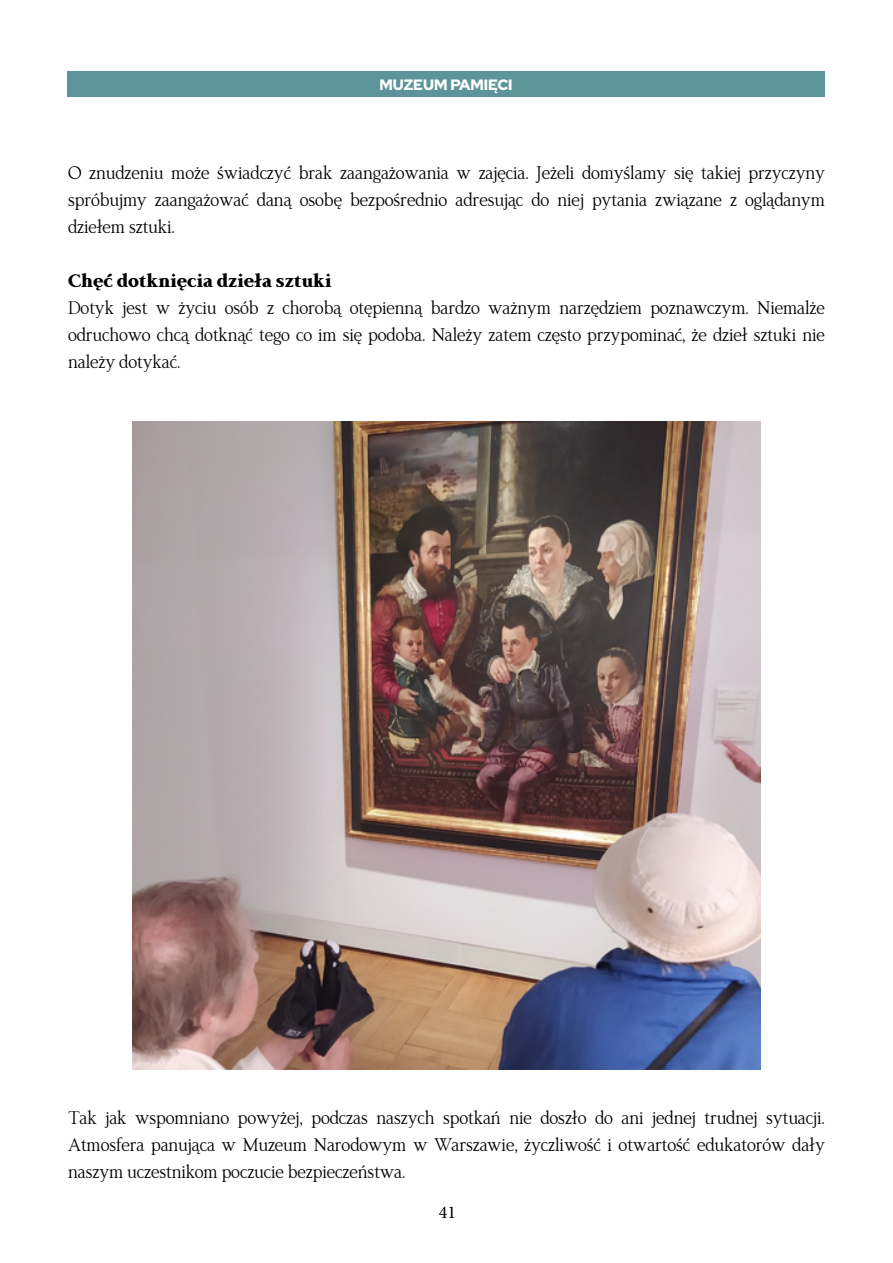
<style>
.page{position:relative;width:893px;height:1263px;background:#fff}
.page>*{position:absolute;margin:0;border:0;box-sizing:border-box;transform-origin:0 0}
.t1{font:19.5px/27px "LT Remark";color:#000;text-align:justify}
.t2{font:900 19.5px "LT Remark";color:#000}
.t3{font:18px "Minion Pro";color:#000}
.t4{font:900 15px "Red Hat Display";color:#fff}
</style>
<div class="page">
<div style="left:67px;top:71px;width:758px;height:25px;background:#5d949a"></div>
<img style="left:132px;top:422px;width:629px;height:648px">
<p class="t4" style="left:379px;top:75px;width:135px">MUZEUM PAMIĘCI</p>
<p class="t1" style="left:68px;top:159px;width:758px">O znudzeniu może świadczyć brak zaangażowania w zajęcia. Jeżeli domyślamy się takiej przyczyny spróbujmy zaangażować daną osobę bezpośrednio adresując do niej pytania związane z oglądanym dziełem sztuki.</p>
<p class="t2" style="left:68px;top:268px;width:265px">Chęć dotknięcia dzieła sztuki</p>
<p class="t1" style="left:68px;top:294px;width:758px">Dotyk jest w życiu osób z chorobą otępienną bardzo ważnym narzędziem poznawczym. Niemalże odruchowo chcą dotknąć tego co im się podoba. Należy zatem często przypominać, że dzieł sztuki nie należy dotykać.</p>
<p class="t1" style="left:68px;top:1104px;width:758px">Tak jak wspomniano powyżej, podczas naszych spotkań nie doszło do ani jednej trudnej sytuacji.<br>Atmosfera panująca w Muzeum Narodowym w Warszawie, życzliwość i otwartość edukatorów dały naszym uczestnikom poczucie bezpieczeństwa.</p>
<p class="t3" style="left:439px;top:1200px;width:19px">41</p>
</div>
